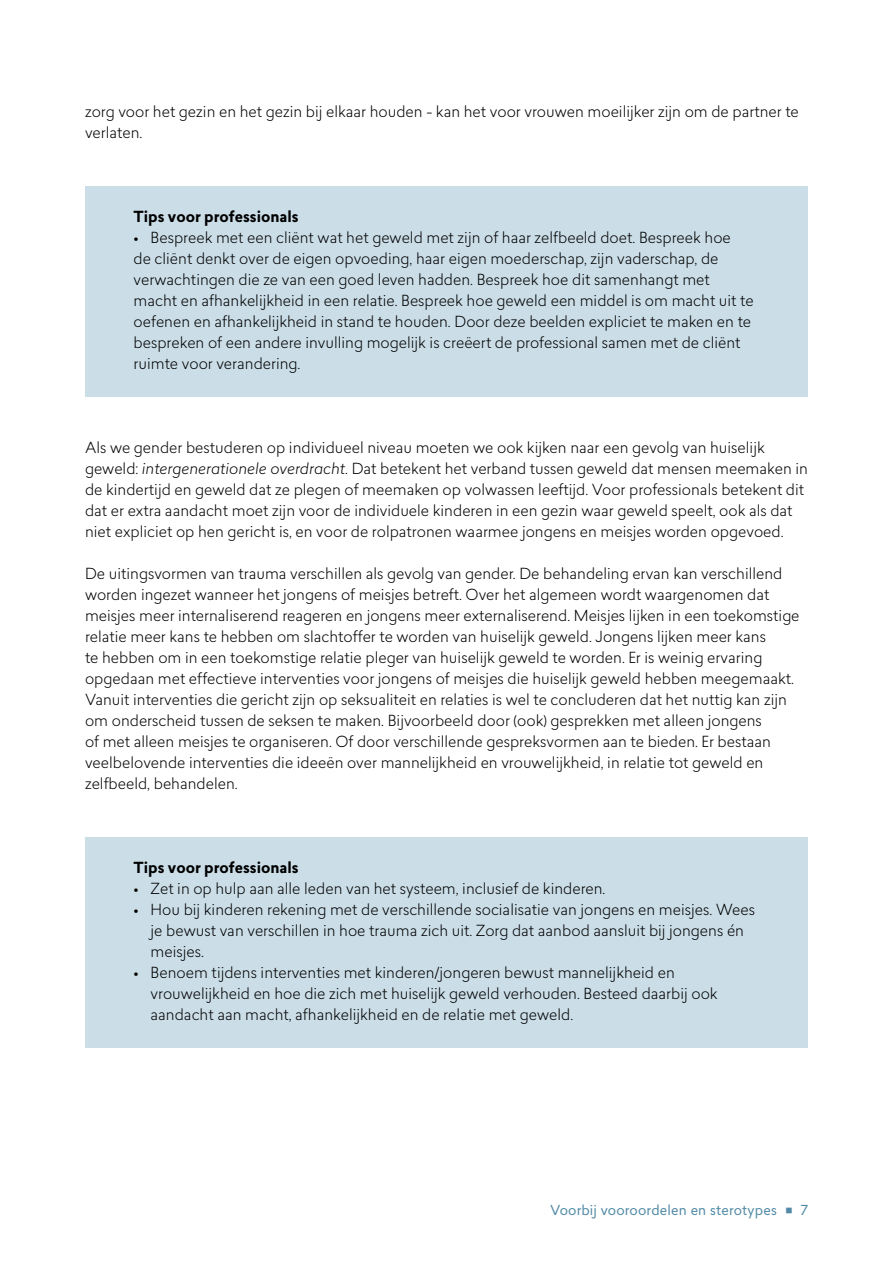
<style>
.page{position:relative;width:893px;height:1263px;background:#fff}
.page>*{position:absolute;margin:0;border:0;box-sizing:border-box;transform-origin:0 0}
.brood{font:300 15px/21px "Lasiver";color:#000}
.kader_kop{font:700 15px "Lasiver";color:#000}
.t1{font:13.5px "Lasiver";letter-spacing:.01em;color:#518aa6}
.s1{font-style:italic}
</style>
<div class="page">
<div style="left:85px;top:186px;width:723px;height:210px;background:#cbdee8"></div>
<div style="left:85px;top:837px;width:723px;height:210px;background:#cbdee8"></div>
<p class="brood" style="left:85px;top:101px;width:715px">zorg voor het gezin en het gezin bij elkaar houden - kan het voor vrouwen moeilijker zijn om de partner te verlaten.</p>
<p class="kader_kop" style="left:134px;top:206px;width:167px">Tips voor professionals</p>
<p class="brood" style="left:134px;top:227px;width:622px">• Bespreek met een cliënt wat het geweld met zijn of haar zelfbeeld doet. Bespreek hoe<br>de cliënt denkt over de eigen opvoeding, haar eigen moederschap, zijn vaderschap, de verwachtingen die ze van een goed leven hadden. Bespreek hoe dit samenhangt met macht en afhankelijkheid in een relatie. Bespreek hoe geweld een middel is om macht uit te oefenen en afhankelijkheid in stand te houden. Door deze beelden expliciet te maken en te bespreken of een andere invulling mogelijk is creëert de professional samen met de cliënt ruimte voor verandering.</p>
<p class="brood" style="left:85px;top:437px;width:724px">Als we gender bestuderen op individueel niveau moeten we ook kijken naar een gevolg van huiselijk geweld: <span class="s1">intergenerationele overdracht</span>. Dat betekent het verband tussen geweld dat mensen meemaken in de kindertijd en geweld dat ze plegen of meemaken op volwassen leeftijd. Voor professionals betekent dit dat er extra aandacht moet zijn voor de individuele kinderen in een gezin waar geweld speelt, ook als dat niet expliciet op hen gericht is, en voor de rolpatronen waarmee jongens en meisjes worden opgevoed.</p>
<p class="brood" style="left:85px;top:563px;width:716px">De uitingsvormen van trauma verschillen als gevolg van gender. De behandeling ervan kan verschillend worden ingezet wanneer het jongens of meisjes betreft. Over het algemeen wordt waargenomen dat meisjes meer internaliserend reageren en jongens meer externaliserend. Meisjes lijken in een toekomstige relatie meer kans te hebben om slachtoffer te worden van huiselijk geweld. Jongens lijken meer kans<br>te hebben om in een toekomstige relatie pleger van huiselijk geweld te worden. Er is weinig ervaring opgedaan met effectieve interventies voor jongens of meisjes die huiselijk geweld hebben meegemaakt.<br>Vanuit interventies die gericht zijn op seksualiteit en relaties is wel te concluderen dat het nuttig kan zijn om onderscheid tussen de seksen te maken. Bijvoorbeeld door (ook) gesprekken met alleen jongens<br>of met alleen meisjes te organiseren. Of door verschillende gespreksvormen aan te bieden. Er bestaan veelbelovende interventies die ideeën over mannelijkheid en vrouwelijkheid, in relatie tot geweld en zelfbeeld, behandelen.</p>
<p class="kader_kop" style="left:134px;top:857px;width:167px">Tips voor professionals</p>
<p class="brood" style="left:134px;top:878px;width:473px">• Zet in op hulp aan alle leden van het systeem, inclusief de kinderen.</p>
<p class="brood" style="left:151px;top:899px;width:606px;text-indent:-17px">• Hou bij kinderen rekening met de verschillende socialisatie van jongens en meisjes. Wees je bewust van verschillen in hoe trauma zich uit. Zorg dat aanbod aansluit bij jongens én meisjes.</p>
<p class="brood" style="left:151px;top:962px;width:569px;text-indent:-17px">• Benoem tijdens interventies met kinderen/jongeren bewust mannelijkheid en vrouwelijkheid en hoe die zich met huiselijk geweld verhouden. Besteed daarbij ook aandacht aan macht, afhankelijkheid en de relatie met geweld.</p>
<p class="t1" style="left:550px;top:1201px;width:228px">Voorbij vooroordelen en sterotypes</p>
<p class="t1" style="left:801px;top:1201px;width:9px">7</p>
</div>
